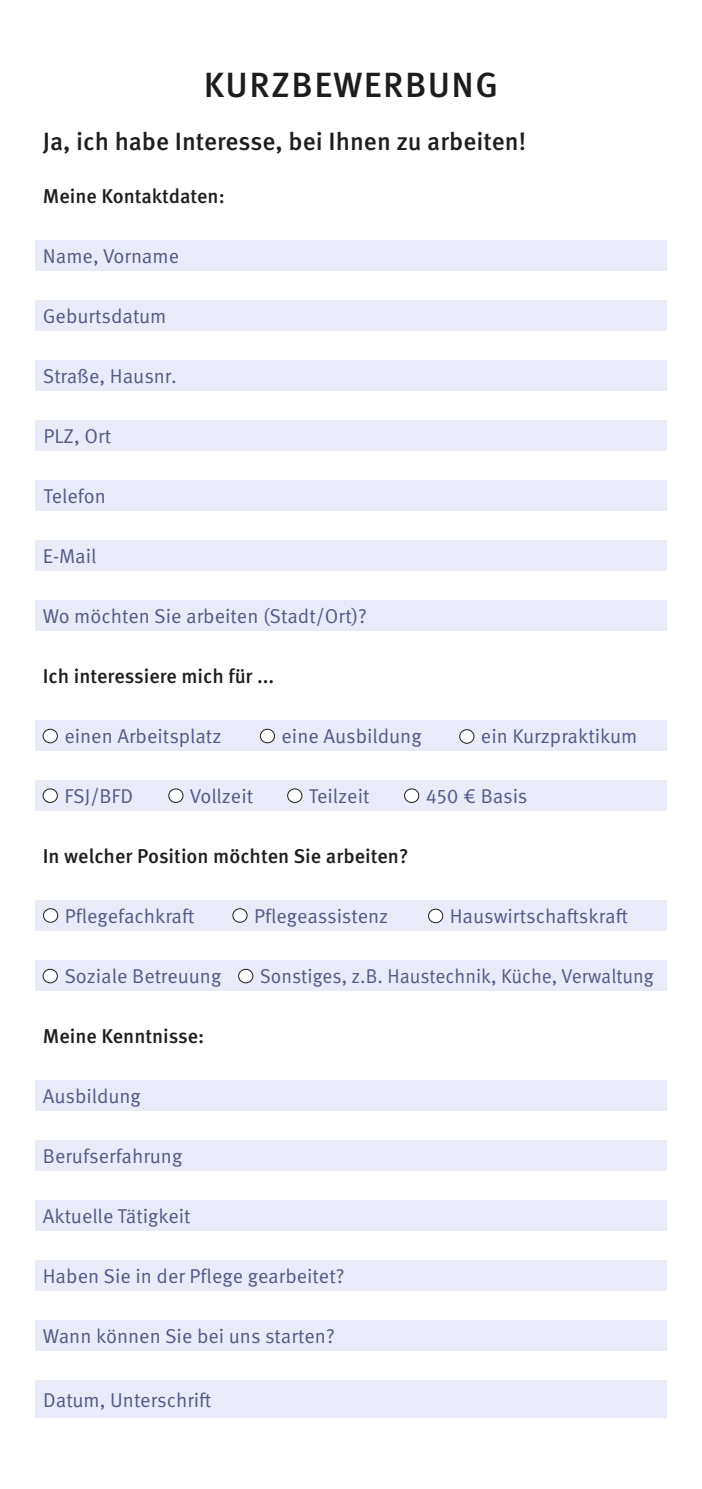
<style>
.page{position:relative;width:702px;height:1489px;background:#fff}
.page>*{position:absolute;margin:0;border:0;box-sizing:border-box;transform-origin:0 0}
.t1{font:500 35px "Meta OT";letter-spacing:.04em;color:#1d1d1b}
.t2{font:500 25px "Meta OT";color:#1d1d1b}
.t3{font:20px "Meta OT Norm";color:#535888}
.t4{font:500 20px "Meta OT";color:#1d1d1b}
.t5{font:20px "Meta OT Norm";color:#535888;scale:.96 1}
</style>
<div class="page">
<div style="left:35px;top:900px;width:631px;height:30px;background:#e9ecf8"></div>
<div style="left:35px;top:780px;width:631px;height:30px;background:#e9ecf8"></div>
<div style="left:35px;top:420px;width:631px;height:30px;background:#e9ecf8"></div>
<div style="left:35px;top:480px;width:631px;height:30px;background:#e9ecf8"></div>
<div style="left:35px;top:600px;width:631px;height:30px;background:#e9ecf8"></div>
<div style="left:35px;top:720px;width:631px;height:30px;background:#e9ecf8"></div>
<div style="left:35px;top:1080px;width:631px;height:30px;background:#e9ecf8"></div>
<div style="left:35px;top:1140px;width:631px;height:30px;background:#e9ecf8"></div>
<div style="left:35px;top:1260px;width:631px;height:30px;background:#e9ecf8"></div>
<div style="left:35px;top:1320px;width:631px;height:30px;background:#e9ecf8"></div>
<div style="left:35px;top:1380px;width:631px;height:37px;background:#e9ecf8"></div>
<div style="left:35px;top:1200px;width:631px;height:30px;background:#e9ecf8"></div>
<div style="left:35px;top:240px;width:631px;height:30px;background:#e9ecf8"></div>
<div style="left:260px;top:729px;width:14px;height:13px;background:#fff;border-radius:50%"></div>
<div style="left:260px;top:728px;width:15px;height:15px;border:1px solid #1d1d1b;border-radius:50%"></div>
<div style="left:43px;top:788px;width:14px;height:14px;background:#fff;border-radius:50%"></div>
<div style="left:43px;top:788px;width:15px;height:14px;border:1px solid #1d1d1b;border-radius:50%"></div>
<div style="left:169px;top:788px;width:14px;height:14px;background:#fff;border-radius:50%"></div>
<div style="left:168px;top:788px;width:15px;height:14px;border:1px solid #1d1d1b;border-radius:50%"></div>
<div style="left:43px;top:729px;width:14px;height:13px;background:#fff;border-radius:50%"></div>
<div style="left:43px;top:728px;width:15px;height:15px;border:1px solid #1d1d1b;border-radius:50%"></div>
<div style="left:459px;top:729px;width:15px;height:14px;background:#fff;border-radius:50%"></div>
<div style="left:459px;top:729px;width:15px;height:14px;border:1px solid #1d1d1b;border-radius:50%"></div>
<div style="left:287px;top:788px;width:15px;height:14px;background:#fff;border-radius:50%"></div>
<div style="left:287px;top:788px;width:15px;height:14px;border:1px solid #1d1d1b;border-radius:50%"></div>
<div style="left:404px;top:788px;width:14px;height:14px;background:#fff;border-radius:50%"></div>
<div style="left:404px;top:788px;width:15px;height:14px;border:1px solid #1d1d1b;border-radius:50%"></div>
<div style="left:35px;top:360px;width:631px;height:30px;background:#e9ecf8"></div>
<div style="left:35px;top:300px;width:631px;height:30px;background:#e9ecf8"></div>
<div style="left:35px;top:540px;width:631px;height:30px;background:#e9ecf8"></div>
<div style="left:35px;top:960px;width:631px;height:30px;background:#e9ecf8"></div>
<div style="left:233px;top:908px;width:14px;height:14px;background:#fff;border-radius:50%"></div>
<div style="left:232px;top:908px;width:15px;height:14px;border:1px solid #1d1d1b;border-radius:50%"></div>
<div style="left:43px;top:969px;width:14px;height:13px;background:#fff;border-radius:50%"></div>
<div style="left:43px;top:968px;width:15px;height:15px;border:1px solid #1d1d1b;border-radius:50%"></div>
<div style="left:43px;top:908px;width:15px;height:14px;background:#fff;border-radius:50%"></div>
<div style="left:43px;top:908px;width:15px;height:14px;border:1px solid #1d1d1b;border-radius:50%"></div>
<div style="left:428px;top:909px;width:14px;height:13px;background:#fff;border-radius:50%"></div>
<div style="left:428px;top:908px;width:15px;height:14px;border:1px solid #1d1d1b;border-radius:50%"></div>
<div style="left:238px;top:969px;width:15px;height:13px;background:#fff;border-radius:50%"></div>
<div style="left:238px;top:968px;width:15px;height:15px;border:1px solid #1d1d1b;border-radius:50%"></div>
<h1 class="t1" style="left:204px;top:63px;width:295px">KURZBEWERBUNG</h1>
<p class="t2" style="left:43px;top:126px;width:484px">Ja, ich habe Interesse, bei Ihnen zu arbeiten!</p>
<p class="t4" style="left:43px;top:183px;width:183px">Meine Kontaktdaten:</p>
<p class="t3" style="left:43px;top:244px;width:138px">Name, Vorname</p>
<p class="t3" style="left:43px;top:304px;width:125px">Geburtsdatum</p>
<p class="t3" style="left:43px;top:364px;width:135px">Straße, Hausnr.</p>
<p class="t3" style="left:43px;top:424px;width:69px">PLZ, Ort</p>
<p class="t3" style="left:43px;top:484px;width:64px">Telefon</p>
<p class="t3" style="left:43px;top:544px;width:55px">E-Mail</p>
<p class="t3" style="left:43px;top:604px;width:325px">Wo möchten Sie arbeiten (Stadt/Ort)?</p>
<p class="t4" style="left:43px;top:663px;width:233px">Ich interessiere mich für ...</p>
<p class="t3" style="left:281px;top:724px;width:141px">eine Ausbildung</p>
<p class="t3" style="left:64px;top:724px;width:159px">einen Arbeitsplatz</p>
<p class="t3" style="left:481px;top:724px;width:158px">ein Kurzpraktikum</p>
<p class="t3" style="left:64px;top:783px;width:70px">FSJ/BFD</p>
<p class="t3" style="left:190px;top:784px;width:65px">Vollzeit</p>
<p class="t3" style="left:309px;top:783px;width:62px">Teilzeit</p>
<p class="t3" style="left:425px;top:783px;width:103px">450 € Basis</p>
<p class="t4" style="left:43px;top:843px;width:367px">In welcher Position möchten Sie arbeiten?</p>
<p class="t3" style="left:65px;top:904px;width:131px">Pflegefachkraft</p>
<p class="t3" style="left:449px;top:903px;width:180px">Hauswirtschaftskraft</p>
<p class="t3" style="left:254px;top:903px;width:136px">Pflegeassistenz</p>
<p class="t3" style="left:64px;top:964px;width:158px">Soziale Betreuung</p>
<p class="t4" style="left:43px;top:1023px;width:163px">Meine Kenntnisse:</p>
<p class="t3" style="left:43px;top:1084px;width:100px">Ausbildung</p>
<p class="t3" style="left:43px;top:1144px;width:141px">Berufserfahrung</p>
<p class="t3" style="left:43px;top:1204px;width:149px">Aktuelle Tätigkeit</p>
<p class="t5" style="left:260px;top:964px;width:411px">Sonstiges, z.B. Haustechnik, Küche, Verwaltung</p>
<p class="t3" style="left:43px;top:1264px;width:303px">Haben Sie in der Pflege gearbeitet?</p>
<p class="t3" style="left:43px;top:1324px;width:293px">Wann können Sie bei uns starten?</p>
<p class="t3" style="left:43px;top:1387px;width:170px">Datum, Unterschrift</p>
</div>
